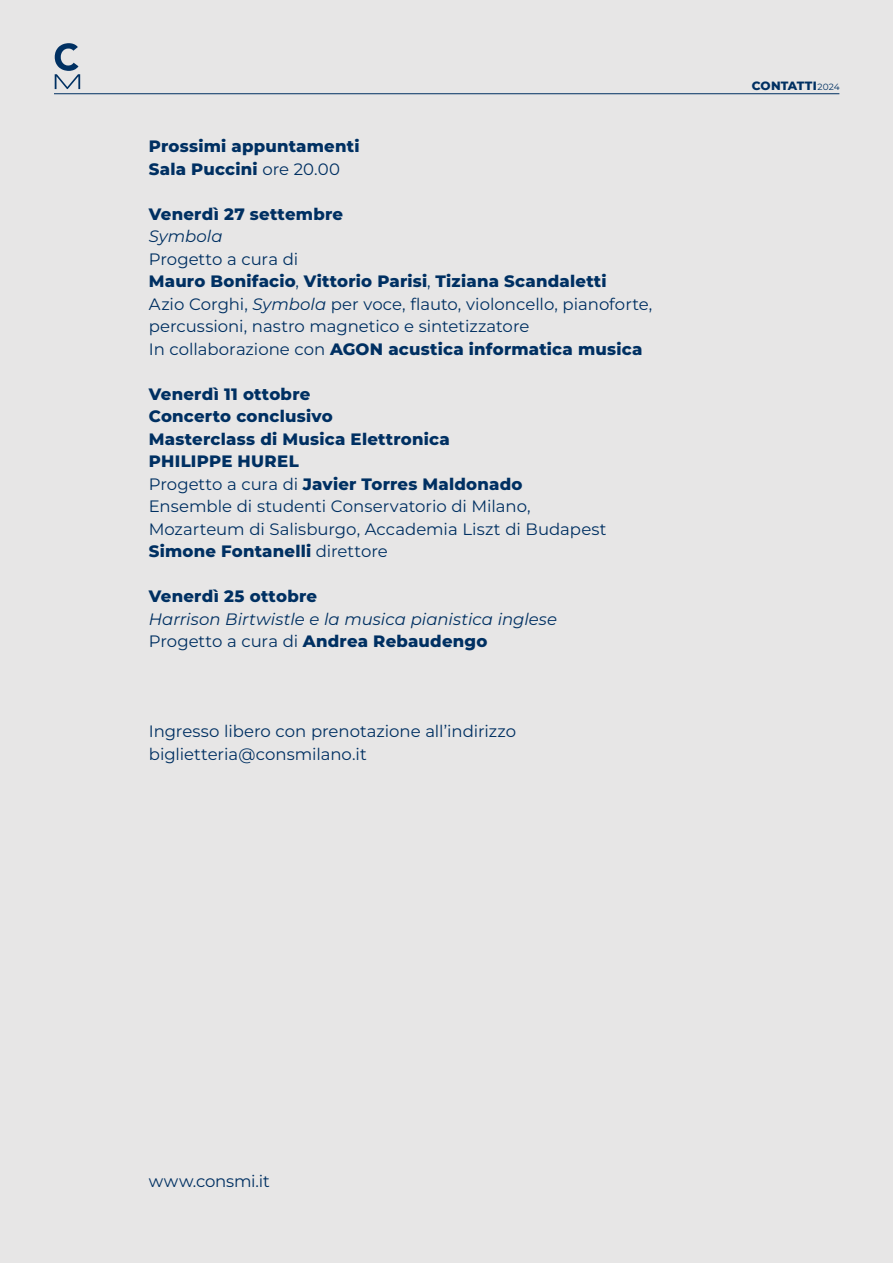
<style>
.page{position:relative;width:893px;height:1263px;background:#e7e6e6}
.page>*{position:absolute;margin:0;border:0;box-sizing:border-box;transform-origin:0 0}
.No_Spacing{font:800 16.5px "Montserrat";letter-spacing:.015em;color:#003062}
.No_Spacing-2{font:16.5px "Montserrat";color:#003062}
.No_Spacing-3{font:italic 16.5px "Montserrat";color:#003062}
.No_Spacing-4{font:800 12px "Montserrat";letter-spacing:.015em;color:#003062}
.s1{font-weight:400}
.s2{font-style:italic}
.s3{font-weight:400;font-size:9px}
</style>
<div class="page">
<svg style="left:55px;top:43px;width:25px;height:46px"></svg>
<hr style="left:54px;top:93px;width:785px;height:1px;background:#003062">
<p class="No_Spacing" style="left:149px;top:135px;width:212px">Prossimi appuntamenti</p>
<p class="No_Spacing" style="left:149px;top:158px;width:193px">Sala Puccini <span class="s1">ore 20.00</span></p>
<p class="No_Spacing" style="left:149px;top:203px;width:196px">Venerdì 27 settembre</p>
<p class="No_Spacing-3" style="left:149px;top:225px;width:75px">Symbola</p>
<p class="No_Spacing-2" style="left:149px;top:248px;width:151px">Progetto a cura di</p>
<p class="No_Spacing" style="left:149px;top:270px;width:459px">Mauro Bonifacio<span class="s1">,</span> Vittorio Parisi<span class="s1">,</span> Tiziana Scandaletti</p>
<p class="No_Spacing-2" style="left:149px;top:293px;width:505px">Azio Corghi, <span class="s2">Symbola</span> per voce, flauto, violoncello, pianoforte,</p>
<p class="No_Spacing-2" style="left:149px;top:315px;width:382px">percussioni, nastro magnetico e sintetizzatore</p>
<p class="No_Spacing" style="left:149px;top:338px;width:495px"><span class="s1">In collaborazione con</span> AGON acustica informatica musica</p>
<p class="No_Spacing" style="left:149px;top:383px;width:163px">Venerdì 11 ottobre</p>
<p class="No_Spacing" style="left:149px;top:405px;width:185px">Concerto conclusivo</p>
<p class="No_Spacing" style="left:149px;top:428px;width:302px">Masterclass di Musica Elettronica</p>
<p class="No_Spacing" style="left:149px;top:450px;width:151px">PHILIPPE HUREL</p>
<p class="No_Spacing" style="left:149px;top:473px;width:375px"><span class="s1">Progetto a cura di</span> Javier Torres Maldonado</p>
<p class="No_Spacing-2" style="left:149px;top:495px;width:383px">Ensemble di studenti Conservatorio di Milano,</p>
<p class="No_Spacing-2" style="left:149px;top:518px;width:459px">Mozarteum di Salisburgo, Accademia Liszt di Budapest</p>
<p class="No_Spacing" style="left:149px;top:540px;width:240px">Simone Fontanelli <span class="s1">direttore</span></p>
<p class="No_Spacing" style="left:149px;top:585px;width:170px">Venerdì 25 ottobre</p>
<p class="No_Spacing-3" style="left:149px;top:608px;width:410px">Harrison Birtwistle e la musica pianistica inglese</p>
<p class="No_Spacing" style="left:149px;top:630px;width:340px"><span class="s1">Progetto a cura di</span> Andrea Rebaudengo</p>
<p class="No_Spacing-2" style="left:149px;top:720px;width:369px">Ingresso libero con prenotazione all’indirizzo</p>
<p class="No_Spacing-2" style="left:149px;top:743px;width:219px">biglietteria@consmilano.it</p>
<p class="No_Spacing-4" style="left:752px;top:78px;width:90px">CONTATTI<span class="s3">2024</span></p>
<p class="No_Spacing-2" style="left:149px;top:1170px;width:122px">www.consmi.it</p>
</div>
